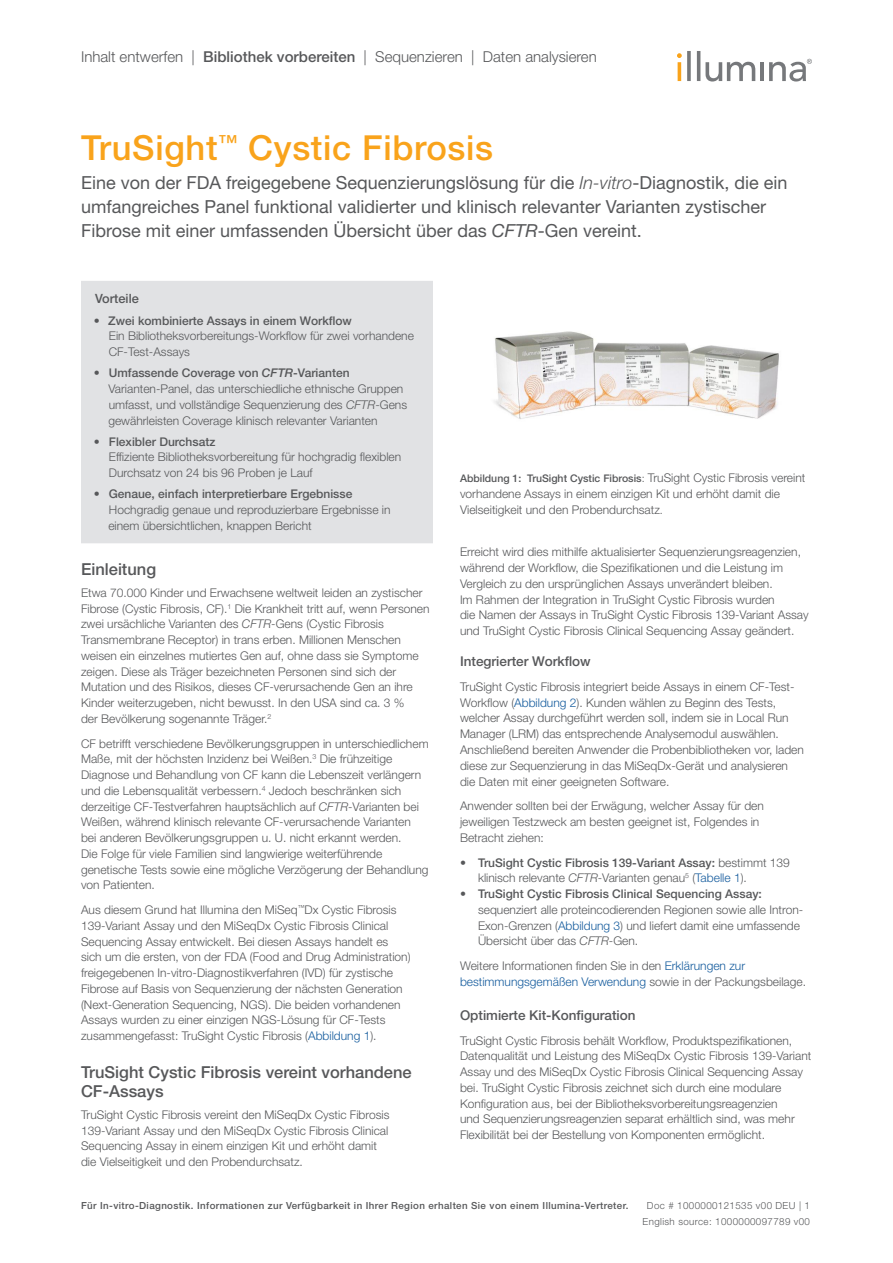
<style>
.page{position:relative;width:893px;height:1263px;background:#fff}
.page>*{position:absolute;margin:0;border:0;box-sizing:border-box;transform-origin:0 0}
.Title{font:500 34.5px "Helvetica Neue LT Std";letter-spacing:.02em;color:#f9a31b}
.Subtitle{font:18px/24px "Helvetica Neue LT Std";color:#57585a}
.A-Head{font:500 16.5px/19.5px "Helvetica Neue LT Std";color:#57585a}
.zz_Pub_Type{font:300 15px "Helvetica Neue LT Std";color:#57585a}
.B-Head{font:500 13.5px "Helvetica Neue LT Std";color:#57585a}
.Highlights_Title{font:500 12.75px "Helvetica Neue LT Std";color:#57585a}
.Body_Copy{font:300 12px/15.8px "Helvetica Neue LT Std";color:#57585a}
.Highlights_Descrip{font:300 12px/15.8px "Helvetica Neue LT Std";color:#57585a}
.A-Head-2{font:300 12px/15.8px "Helvetica Neue LT Std";color:#57585a}
.t1{font:500 12px "Helvetica Neue LT Std";color:#57585a}
.t2{font:500 10.5px "Helvetica Neue LT Std";color:#57585a}
.zz_For_Research_Only{font:500 9.75px "Helvetica Neue LT Std";letter-spacing:.04em;color:#57585a}
.zz_For_Research_Only-2{font:300 9.75px/15.8px "Helvetica Neue LT Std";letter-spacing:.04em;color:#57585a;text-align:center}
.s1{font-weight:500}
.s2{font-weight:300;font-style:italic}
.s3{font-style:italic}
.s4{color:#175d9e}
.s5{font-weight:300}
.s6{font-weight:300;font-size:12px}
.s7{font-size:10.5px}
</style>
<div class="page">
<hr style="left:678px;top:62px;width:3px;height:19px;background:#f9a31b">
<svg style="left:687px;top:51px;width:4px;height:30px"></svg>
<hr style="left:697px;top:51px;width:3px;height:30px;background:#76787b">
<svg style="left:705px;top:62px;width:50px;height:20px"></svg>
<hr style="left:760px;top:62px;width:4px;height:19px;background:#76787b">
<svg style="left:677px;top:53px;width:5px;height:5px"></svg>
<svg style="left:769px;top:59px;width:43px;height:23px"></svg>
<div style="left:81px;top:281px;width:352px;height:262px;background:#e1e2e4"></div>
<img style="left:494px;top:331px;width:285px;height:88px">
<p class="zz_Pub_Type" style="left:81px;top:47px;width:517px">Inhalt entwerfen | <span class="s1">Bibliothek vorbereiten</span> | Sequenzieren | Daten analysieren</p>
<p class="Title" style="left:81px;top:127px;width:414px">TruSight<sup>™</sup> Cystic Fibrosis</p>
<p class="Subtitle" style="left:81px;top:170px;width:708px">Eine von der FDA freigegebene Sequenzierungslösung für die <span class="s2">In-vitro</span>-Diagnostik, die ein umfangreiches Panel funktional validierter und klinisch relevanter Varianten zystischer<br>Fibrose mit einer umfassenden Übersicht über das <span class="s3">CFTR</span>-Gen vereint.</p>
<p class="Highlights_Title" style="left:95px;top:291px;width:45px">Vorteile</p>
<p class="t1" style="left:94px;top:313px;width:260px">• Zwei kombinierte Assays in einem Workflow</p>
<p class="Highlights_Descrip" style="left:109px;top:328px;width:307px">Ein Bibliotheksvorbereitungs-Workflow für zwei vorhandene<br>CF-Test-Assays</p>
<p class="t1" style="left:94px;top:366px;width:257px">• Umfassende Coverage von <span class="s3">CFTR</span>-Varianten</p>
<p class="Highlights_Descrip" style="left:108px;top:381px;width:300px">Varianten-Panel, das unterschiedliche ethnische Gruppen umfasst, und vollständige Sequenzierung des <span class="s3">CFTR</span>-Gens gewährleisten Coverage klinisch relevanter Varianten</p>
<p class="t1" style="left:94px;top:434px;width:123px">• Flexibler Durchsatz</p>
<p class="Highlights_Descrip" style="left:109px;top:449px;width:294px">Effiziente Bibliotheksvorbereitung für hochgradig flexiblen<br>Durchsatz von 24 bis 96 Proben je Lauf</p>
<p class="t1" style="left:94px;top:487px;width:260px">• Genaue, einfach interpretierbare Ergebnisse</p>
<p class="Highlights_Descrip" style="left:108px;top:502px;width:284px">Hochgradig genaue und reproduzierbare Ergebnisse in einem übersichtlichen, knappen Bericht</p>
<p class="A-Head" style="left:81px;top:559px;width:77px">Einleitung</p>
<p class="Body_Copy" style="left:81px;top:584px;width:350px">Etwa 70.000 Kinder und Erwachsene weltweit leiden an zystischer Fibrose (Cystic Fibrosis, CF).<sup>1</sup> Die Krankheit tritt auf, wenn Personen zwei ursächliche Varianten des <span class="s3">CFTR</span>-Gens (Cystic Fibrosis Transmembrane Receptor) in trans erben. Millionen Menschen weisen ein einzelnes mutiertes Gen auf, ohne dass sie Symptome zeigen. Diese als Träger bezeichneten Personen sind sich der Mutation und des Risikos, dieses CF-verursachende Gen an ihre Kinder weiterzugeben, nicht bewusst. In den USA sind ca. 3 %<br>der Bevölkerung sogenannte Träger.<sup>2</sup></p>
<p class="Body_Copy" style="left:81px;top:735px;width:349px">CF betrifft verschiedene Bevölkerungsgruppen in unterschiedlichem Maße, mit der höchsten Inzidenz bei Weißen.<sup>3</sup> Die frühzeitige Diagnose und Behandlung von CF kann die Lebenszeit verlängern und die Lebensqualität verbessern.<sup>4</sup> Jedoch beschränken sich derzeitige CF-Testverfahren hauptsächlich auf <span class="s3">CFTR</span>-Varianten bei Weißen, während klinisch relevante CF-verursachende Varianten bei anderen Bevölkerungsgruppen u. U. nicht erkannt werden.<br>Die Folge für viele Familien sind langwierige weiterführende genetische Tests sowie eine mögliche Verzögerung der Behandlung von Patienten.</p>
<p class="Body_Copy" style="left:81px;top:902px;width:331px">Aus diesem Grund hat Illumina den MiSeq<sup>™</sup>Dx Cystic Fibrosis 139-Variant Assay und den MiSeqDx Cystic Fibrosis Clinical Sequencing Assay entwickelt. Bei diesen Assays handelt es sich um die ersten, von der FDA (Food and Drug Administration) freigegebenen In-vitro-Diagnostikverfahren (IVD) für zystische Fibrose auf Basis von Sequenzierung der nächsten Generation (Next-Generation Sequencing, NGS). Die beiden vorhandenen Assays wurden zu einer einzigen NGS-Lösung für CF-Tests zusammengefasst: TruSight Cystic Fibrosis (<span class="s4">Abbildung 1</span>).</p>
<p class="A-Head" style="left:81px;top:1062px;width:332px">TruSight Cystic Fibrosis vereint vorhandene<br>CF-Assays</p>
<p class="Body_Copy" style="left:81px;top:1106px;width:310px">TruSight Cystic Fibrosis vereint den MiSeqDx Cystic Fibrosis 139-Variant Assay und den MiSeqDx Cystic Fibrosis Clinical Sequencing Assay in einem einzigen Kit und erhöht damit die Vielseitigkeit und den Probendurchsatz.</p>
<p class="t2" style="left:460px;top:472px;width:347px">Abbildung 1: TruSight Cystic Fibrosis<span class="s5">:</span> <span class="s6">TruSight Cystic Fibrosis vereint</span></p>
<p class="Body_Copy" style="left:460px;top:485px;width:322px">vorhandene Assays in einem einzigen Kit und erhöht damit die<br>Vielseitigkeit und den Probendurchsatz<span class="s7">.</span></p>
<p class="A-Head-2" style="left:460px;top:544px;width:350px">Erreicht wird dies mithilfe aktualisierter Sequenzierungsreagenzien, während der Workflow, die Spezifikationen und die Leistung im Vergleich zu den ursprünglichen Assays unverändert bleiben.<br>Im Rahmen der Integration in TruSight Cystic Fibrosis wurden<br>die Namen der Assays in TruSight Cystic Fibrosis 139-Variant Assay und TruSight Cystic Fibrosis Clinical Sequencing Assay geändert.</p>
<p class="B-Head" style="left:460px;top:653px;width:132px">Integrierter Workflow</p>
<p class="Body_Copy" style="left:460px;top:679px;width:345px">TruSight Cystic Fibrosis integriert beide Assays in einem CF-Test-Workflow (<span class="s4">Abbildung 2</span>). Kunden wählen zu Beginn des Tests, welcher Assay durchgeführt werden soll, indem sie in Local Run Manager (LRM) das entsprechende Analysemodul auswählen.<br>Anschließend bereiten Anwender die Probenbibliotheken vor, laden diese zur Sequenzierung in das MiSeqDx-Gerät und analysieren die Daten mit einer geeigneten Software.</p>
<p class="Body_Copy" style="left:460px;top:798px;width:305px">Anwender sollten bei der Erwägung, welcher Assay für den jeweiligen Testzweck am besten geeignet ist, Folgendes in<br>Betracht ziehen:</p>
<p class="Body_Copy" style="left:478px;top:854px;width:313px;text-indent:-18px"><span class="s1">• TruSight Cystic Fibrosis 139-Variant Assay:</span> bestimmt 139 klinisch relevante <span class="s3">CFTR</span>-Varianten genau<sup>5</sup> (<span class="s4">Tabelle 1</span>).</p>
<p class="Body_Copy" style="left:478px;top:886px;width:327px;text-indent:-18px"><span class="s1">• TruSight Cystic Fibrosis Clinical Sequencing Assay: </span>sequenziert alle proteincodierenden Regionen sowie alle Intron-Exon-Grenzen (<span class="s4">Abbildung 3</span>) und liefert damit eine umfassende Übersicht über das <span class="s3">CFTR</span>-Gen.</p>
<p class="Body_Copy" style="left:460px;top:958px;width:348px">Weitere Informationen finden Sie in den <span class="s4">Erklärungen zur bestimmungsgemäßen Verwendung</span> sowie in der Packungsbeilage.</p>
<p class="B-Head" style="left:460px;top:1007px;width:177px">Optimierte Kit-Konfiguration</p>
<p class="Body_Copy" style="left:460px;top:1032px;width:353px">TruSight Cystic Fibrosis behält Workflow, Produktspezifikationen, Datenqualität und Leistung des MiSeqDx Cystic Fibrosis 139-Variant Assay und des MiSeqDx Cystic Fibrosis Clinical Sequencing Assay bei. TruSight Cystic Fibrosis zeichnet sich durch eine modulare Konfiguration aus, bei der Bibliotheksvorbereitungsreagenzien<br>und Sequenzierungsreagenzien separat erhältlich sind, was mehr Flexibilität bei der Bestellung von Komponenten ermöglicht.</p>
<p class="zz_For_Research_Only" style="left:81px;top:1199px;width:549px">Für In-vitro-Diagnostik. Informationen zur Verfügbarkeit in Ihrer Region erhalten Sie von einem Illumina-Vertreter.</p>
<p class="zz_For_Research_Only-2" style="left:643px;top:1197px;width:169px">Doc # 1000000121535 v00 DEU | 1<br>English source: 1000000097789 v00</p>
</div>
